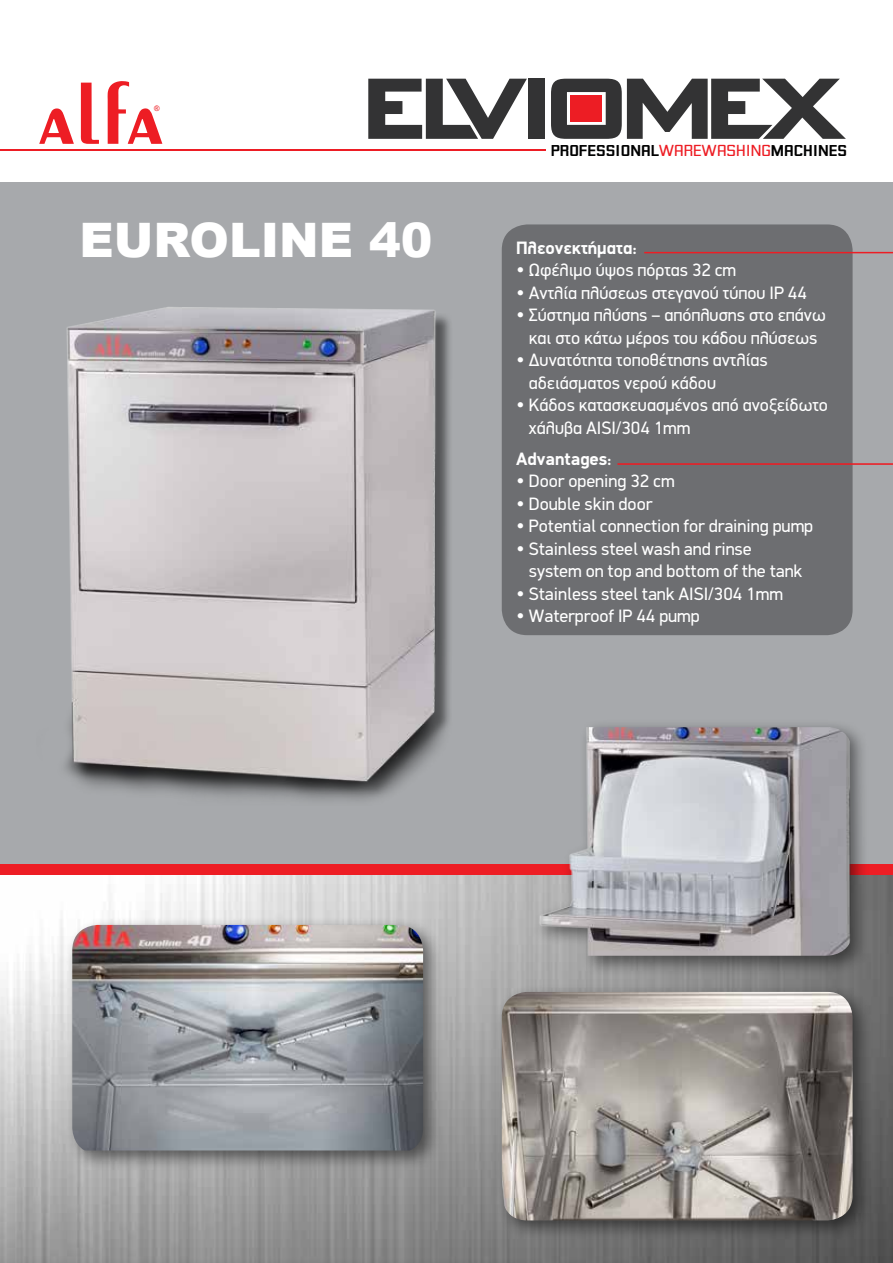
<style>
.page{position:relative;width:893px;height:1263px;background:#fff}
.page>*{position:absolute;margin:0;border:0;box-sizing:border-box;transform-origin:0 0}
.t1{font:900 47.55px "Arial";color:#fff}
.t2{font:700 18.45px "PF Venue";color:#000101;scale:1.24 1}
.t3{font:18px/22.5px "PF Din Display";color:#fff}
.t4{font:700 18px "PF Din Display";color:#fff}
.t5{font:7.5px "Arial";color:#ed1d24}
.s1{font-weight:400;color:#ed1d24}
</style>
<div class="page">
<div style="left:0;top:182px;width:893px;height:694px;background:#a7a9ac"></div>
<div style="left:502px;top:224px;width:351px;height:411px;background:#6d6e71;border-radius:26px"></div>
<img style="left:0;top:875px;width:893px;height:388px">
<svg style="left:81px;top:83px;width:18px;height:61px"></svg>
<svg style="left:39px;top:108px;width:35px;height:36px"></svg>
<svg style="left:108px;top:81px;width:54px;height:63px"></svg>
<svg style="left:368px;top:79px;width:159px;height:60px"></svg>
<div style="left:528px;top:79px;width:17px;height:60px;background:#333334"></div>
<svg style="left:551px;top:79px;width:295px;height:60px"></svg>
<hr style="left:0;top:149px;width:545px;height:2px;background:#ed1d24">
<div style="left:494px;top:984px;width:379px;height:257px;background:#000;opacity:.5"></div>
<img style="left:502px;top:992px;width:351px;height:228px">
<div style="left:64px;top:917px;width:379px;height:254px;background:#000;opacity:.5"></div>
<img style="left:72px;top:925px;width:351px;height:225px">
<div style="left:0;top:864px;width:893px;height:11px;background:#ed1d24"></div>
<div style="left:532px;top:719px;width:338px;height:257px;background:#000;opacity:.5"></div>
<img style="left:502px;top:727px;width:351px;height:229px">
<hr style="left:644px;top:252px;width:249px;height:1px;background:#ed1d24">
<img style="left:65px;top:307px;width:385px;height:494px">
<hr style="left:617px;top:463px;width:276px;height:2px;background:#ed1d24">
<p class="t5" style="left:154px;top:104px;width:7px">®</p>
<h1 class="t1" style="left:79px;top:206px;width:355px">EUROLINE 40</h1>
<p class="t2" style="left:551px;top:141px;width:241px">PROFESSIONAL<span class="s1">WAREWASHING</span>MACHINES</p>
<p class="t4" style="left:516px;top:236px;width:122px">Πλεονεκτήματα:</p>
<p class="t3" style="left:516px;top:259px;width:221px">• Ωφέλιμο ύψος πόρτας 32 cm</p>
<p class="t3" style="left:516px;top:281px;width:292px">• Αντλία πλύσεως στεγανού τύπου ΙΡ 44</p>
<p class="t3" style="left:516px;top:304px;width:311px;text-align:center">• Σύστημα πλύσης – απόπλυσης στο επάνω και στο κάτω μέρος του κάδου πλύσεως</p>
<p class="t3" style="left:529px;top:349px;width:240px;text-indent:-13px">• Δυνατότητα τοποθέτησης αντλίας αδειάσματος νερού κάδου</p>
<p class="t3" style="left:529px;top:394px;width:301px;text-indent:-13px">• Κάδος κατασκευασμένος από ανοξείδωτο χάλυβα AISI/304 1mm</p>
<p class="t4" style="left:516px;top:448px;width:97px">Advantages:</p>
<p class="t3" style="left:516px;top:470px;width:160px">• Door opening 32 cm</p>
<p class="t3" style="left:516px;top:492px;width:138px">• Double skin door</p>
<p class="t3" style="left:516px;top:515px;width:298px">• Potential connection for draining pump</p>
<p class="t3" style="left:529px;top:537px;width:275px;text-indent:-13px">• Stainless steel wash and rinse system on top and bottom of the tank</p>
<p class="t3" style="left:516px;top:582px;width:268px">• Stainless steel tank AISI/304 1mm</p>
<p class="t3" style="left:516px;top:605px;width:185px">• Waterproof IP 44 pump</p>
</div>
